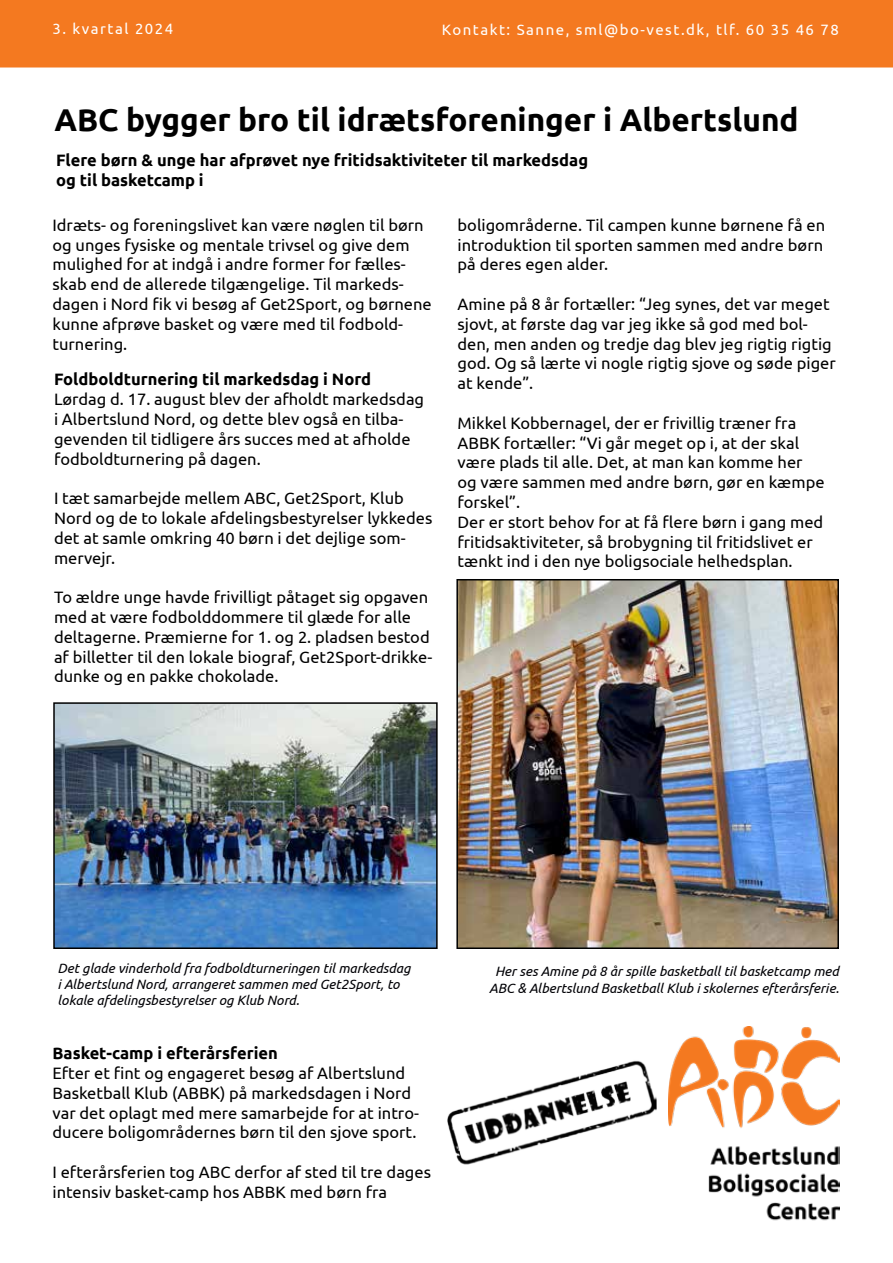
<style>
.page{position:relative;width:893px;height:1263px;background:#fff}
.page>*{position:absolute;margin:0;border:0;box-sizing:border-box;transform-origin:0 0}
.t1{font:700 31.5px "Ubuntu";color:#000}
.t2{font:16.5px/19.8px "Ubuntu";color:#000}
.t3{font:700 16.5px/19.8px "Ubuntu";color:#000}
.t4{font:15px "Ubuntu";letter-spacing:.1em;color:#fff}
.t5{font:italic 13.5px/16.2px "Ubuntu";color:#000005;text-align:center}
</style>
<div class="page">
<div style="left:0;top:0;width:893px;height:68px;background:#f47920"></div>
<img style="left:669px;top:1026px;width:170px;height:195px">
<img style="left:459px;top:582px;width:377px;height:364px">
<div style="left:456px;top:579px;width:383px;height:370px;border:2px solid #000"></div>
<img style="left:56px;top:705px;width:379px;height:241px">
<div style="left:53px;top:702px;width:385px;height:247px;border:2px solid #000"></div>
<img style="left:447px;top:1060px;width:210px;height:105px">
<p class="t4" style="left:52px;top:19px;width:122px">3. kvartal 2024</p>
<p class="t4" style="left:442px;top:20px;width:399px">Kontakt: Sanne, sml@bo-vest.dk, tlf. 60 35 46 78</p>
<h1 class="t1" style="left:54px;top:101px;width:746px">ABC bygger bro til idrætsforeninger i Albertslund</h1>
<p class="t3" style="left:56px;top:150px;width:533px">Flere børn &amp; unge har afprøvet nye fritidsaktiviteter til markedsdag og til basketcamp i</p>
<p class="t2" style="left:52px;top:215px;width:381px">Idræts- og foreningslivet kan være nøglen til børn og unges fysiske og mentale trivsel og give dem mulighed for at indgå i andre former for fælles&shy;skab end de allerede tilgængelige. Til markeds&shy;dagen i Nord fik vi besøg af Get2Sport, og børnene kunne afprøve basket og være med til fodbold&shy;turnering.</p>
<p class="t3" style="left:54px;top:369px;width:319px">Foldboldturnering til markedsdag i Nord</p>
<p class="t2" style="left:54px;top:389px;width:372px">Lørdag d. 17. august blev der afholdt markedsdag i Albertslund Nord, og dette blev også en tilba&shy;gevenden til tidligere års succes med at afholde fodboldturnering på dagen.</p>
<p class="t2" style="left:54px;top:488px;width:380px">I tæt samarbejde mellem ABC, Get2Sport, Klub Nord og de to lokale afdelingsbestyrelser lykkedes det at samle omkring 40 børn i det dejlige som&shy;mervejr.</p>
<p class="t2" style="left:54px;top:587px;width:380px">To ældre unge havde frivilligt påtaget sig opgaven med at være fodbolddommere til glæde for alle deltagerne. Præmierne for 1. og 2. pladsen bestod af billetter til den lokale biograf, Get2Sport-drikke&shy;dunke og en pakke chokolade.</p>
<p class="t2" style="left:458px;top:215px;width:369px;text-align:justify">boligområderne. Til campen kunne børnene få en introduktion til sporten sammen med andre børn på deres egen alder.</p>
<p class="t2" style="left:458px;top:294px;width:380px">Amine på 8 år fortæller: “Jeg synes, det var meget sjovt, at første dag var jeg ikke så god med bol&shy;den, men anden og tredje dag blev jeg rigtig rigtig god. Og så lærte vi nogle rigtig sjove og søde piger at kende”.</p>
<p class="t2" style="left:458px;top:413px;width:369px">Mikkel Kobbernagel, der er frivillig træner fra ABBK fortæller: “Vi går meget op i, at der skal være plads til alle. Det, at man kan komme her og være sammen med andre børn, gør en kæmpe forskel”.<br>Der er stort behov for at få flere børn i gang med fritidsaktiviteter, så brobygning til fritidslivet er tænkt ind i den nye boligsociale helhedsplan.</p>
<p class="t5" style="left:58px;top:959px;width:355px;text-align:left">Det glade vinderhold fra fodboldturneringen til markedsdag i Albertslund Nord, arrangeret sammen med Get2Sport, to lokale afdelingsbestyrelser og Klub Nord.</p>
<p class="t3" style="left:52px;top:1043px;width:227px">Basket-camp i efterårsferien</p>
<p class="t2" style="left:52px;top:1063px;width:368px">Efter et fint og engageret besøg af Albertslund Basketball Klub (ABBK) på markedsdagen i Nord var det oplagt med mere samarbejde for at intro&shy;ducere boligområdernes børn til den sjove sport.</p>
<p class="t2" style="left:52px;top:1162px;width:380px">I efterårsferien tog ABC derfor af sted til tre dages intensiv basket-camp hos ABBK med børn fra</p>
<p class="t5" style="left:489px;top:963px;width:351px">Her ses Amine på 8 år spille basketball til basketcamp med<br>ABC &amp; Albertslund Basketball Klub i skolernes efterårsferie.</p>
</div>
